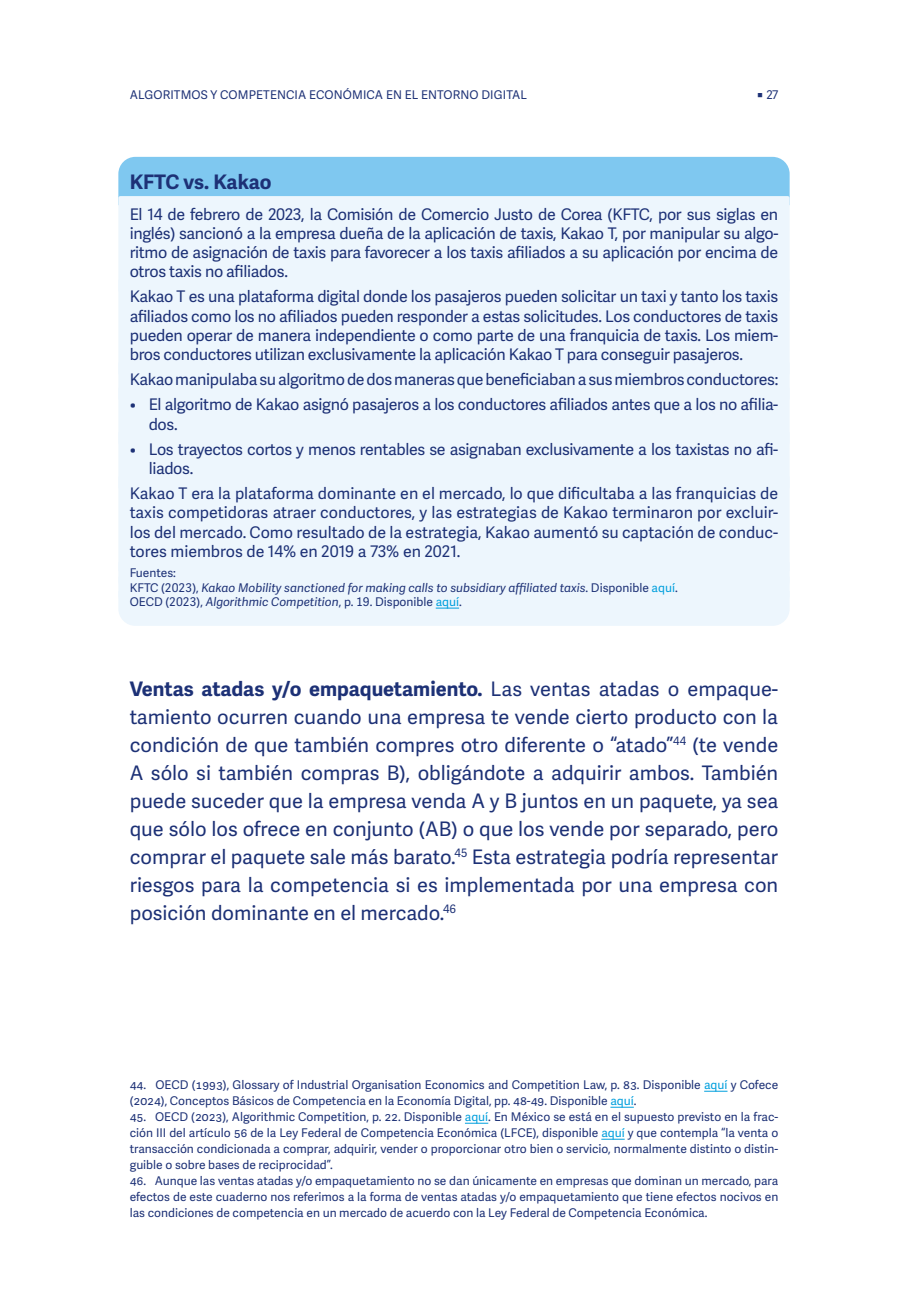
<style>
.page{position:relative;width:908px;height:1304px;background:#fff}
.page>*{position:absolute;margin:0;border:0;box-sizing:border-box;transform-origin:0 0}
.t1{font:20px/28px "Adelle Sans";color:#1d3176;text-align:justify}
.t2{font:700 20px "Adelle Sans";letter-spacing:-.01em;color:#1d3176}
.t3{font:16px/19.2px "Adelle Sans";letter-spacing:-.02em;color:#1d3176;text-align:justify}
.t4{font:12px/16px "Adelle Sans";color:#1d3176;text-align:justify}
.t5{font:italic 12px/14.4px "Adelle Sans";color:#1d3176}
.s1{font-style:normal}
.s2{font-style:normal;color:#009fdd}
.s3{font-weight:700}
.s4{color:#009fdd}
</style>
<div class="page">
<div style="left:118px;top:157px;width:671px;height:40px;background:#7fc8f0"></div>
<div style="left:118px;top:196px;width:671px;height:96px;background:#edf6fd;border-radius:2px"></div>
<div style="left:118px;top:279px;width:671px;height:96px;background:#edf6fd;border-radius:2px"></div>
<div style="left:118px;top:362px;width:671px;height:38px;background:#edf6fd;border-radius:2px"></div>
<div style="left:118px;top:387px;width:671px;height:58px;background:#edf6fd;border-radius:2px"></div>
<div style="left:118px;top:431px;width:671px;height:58px;background:#edf6fd;border-radius:2px"></div>
<div style="left:118px;top:476px;width:671px;height:96px;background:#edf6fd;border-radius:2px"></div>
<div style="left:118px;top:571px;width:671px;height:55px;background:#edf6fd"></div>
<svg style="left:704px;top:1091px;width:23px;height:1px"></svg>
<svg style="left:610px;top:1107px;width:23px;height:1px"></svg>
<svg style="left:464px;top:1123px;width:24px;height:1px"></svg>
<svg style="left:601px;top:1139px;width:23px;height:1px"></svg>
<p class="t4" style="left:130px;top:87px;width:398px">ALGORITMOS Y COMPETENCIA ECONÓMICA EN EL ENTORNO DIGITAL</p>
<p class="t4" style="left:756px;top:87px;width:23px">◼ 27</p>
<p class="t2" style="left:130px;top:170px;width:143px">KFTC vs. Kakao</p>
<p class="t3" style="left:130px;top:205px;width:650px">El 14 de febrero de 2023, la Comisión de Comercio Justo de Corea (KFTC, por sus siglas en inglés) sancionó a la empresa dueña de la aplicación de taxis, Kakao T, por manipular su algo&shy;ritmo de asignación de taxis para favorecer a los taxis afiliados a su aplicación por encima de otros taxis no afiliados.</p>
<p class="t3" style="left:130px;top:288px;width:649px">Kakao T es una plataforma digital donde los pasajeros pueden solicitar un taxi y tanto los taxis afiliados como los no afiliados pueden responder a estas solicitudes. Los conductores de taxis pueden operar de manera independiente o como parte de una franquicia de taxis. Los miem&shy;bros conductores utilizan exclusivamente la aplicación Kakao T para conseguir pasajeros.</p>
<p class="t3" style="left:130px;top:370px;width:649px">Kakao manipulaba su algoritmo de dos maneras que beneficiaban a sus miembros conductores:</p>
<p class="t3" style="left:149px;top:396px;width:630px;text-indent:-19px">• El algoritmo de Kakao asignó pasajeros a los conductores afiliados antes que a los no afilia&shy;dos.</p>
<p class="t3" style="left:149px;top:440px;width:630px;text-indent:-19px">• Los trayectos cortos y menos rentables se asignaban exclusivamente a los taxistas no afi&shy;liados.</p>
<p class="t3" style="left:130px;top:484px;width:649px">Kakao T era la plataforma dominante en el mercado, lo que dificultaba a las franquicias de taxis competidoras atraer conductores, y las estrategias de Kakao terminaron por excluir&shy;los del mercado. Como resultado de la estrategia, Kakao aumentó su captación de conduc&shy;tores miembros de 14% en 2019 a 73% en 2021.</p>
<p class="t5" style="left:130px;top:566px;width:549px"><span class="s1">Fuentes:<br>KFTC (2023),</span> Kakao Mobility sanctioned for making calls to subsidiary affiliated taxis<span class="s1">. Disponible</span> <span class="s2">aquí</span><span class="s1">.<br>OECD (2023),</span> Algorithmic Competition<span class="s1">, p. 19. Disponible</span> <span class="s2">aquí</span><span class="s1">.</span></p>
<p class="t1" style="left:130px;top:675px;width:649px"><span class="s3">Ventas atadas y/o empaquetamiento.</span> Las ventas atadas o empaque&shy;tamiento ocurren cuando una empresa te vende cierto producto con la condición de que también compres otro diferente o “atado”<sup>44</sup> (te vende A sólo si también compras B), obligándote a adquirir ambos. También puede suceder que la empresa venda A y B juntos en un paquete, ya sea que sólo los ofrece en conjunto (AB) o que los vende por separado, pero comprar el paquete sale más barato.<sup>45</sup> Esta estrategia podría representar riesgos para la competencia si es implementada por una empresa con posición dominante en el mercado.<sup>46</sup></p>
<p class="t4" style="left:130px;top:1077px;width:649px">44. OECD (1993), Glossary of Industrial Organisation Economics and Competition Law, p. 83. Disponible <span class="s4">aquí</span> y Cofece (2024), Conceptos Básicos de Competencia en la Economía Digital, pp. 48-49. Disponible <span class="s4">aquí</span>.</p>
<p class="t4" style="left:130px;top:1109px;width:649px">45. OECD (2023), Algorithmic Competition, p. 22. Disponible <span class="s4">aquí</span>. En México se está en el supuesto previsto en la frac&shy;ción III del artículo 56 de la Ley Federal de Competencia Económica (LFCE), disponible <span class="s4">aquí</span> y que contempla “la venta o transacción condicionada a comprar, adquirir, vender o proporcionar otro bien o servicio, normalmente distinto o distin&shy;guible o sobre bases de reciprocidad”.</p>
<p class="t4" style="left:130px;top:1173px;width:649px">46. Aunque las ventas atadas y/o empaquetamiento no se dan únicamente en empresas que dominan un mercado, para efectos de este cuaderno nos referimos a la forma de ventas atadas y/o empaquetamiento que tiene efectos nocivos en las condiciones de competencia en un mercado de acuerdo con la Ley Federal de Competencia Económica.</p>
</div>
